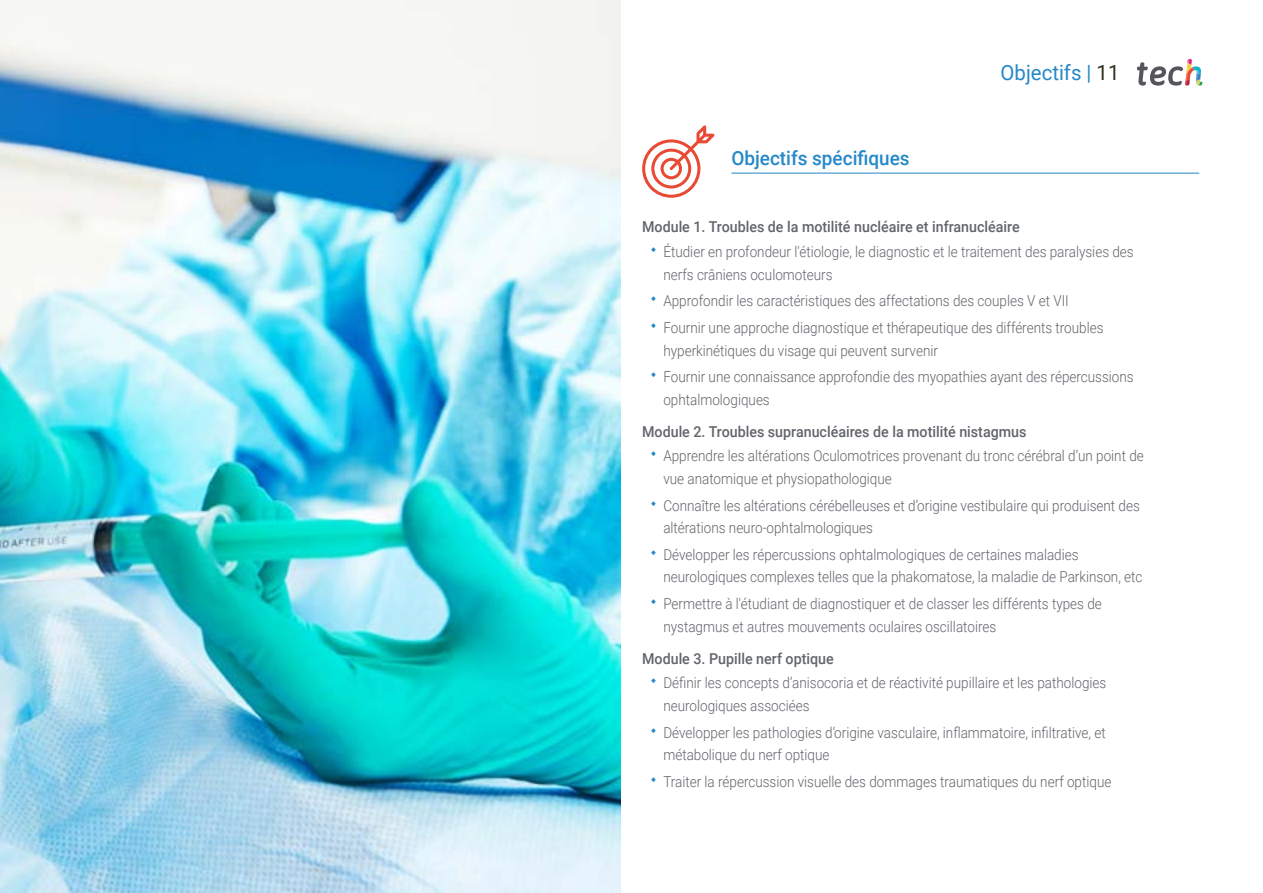
<style>
.page{position:relative;width:1263px;height:893px;background:#fff}
.page>*{position:absolute;margin:0;border:0;box-sizing:border-box;transform-origin:0 0}
.t1{font:21px "Roboto";color:#2488c9}
.t2{font:500 19.5px "Roboto";color:#2488c9}
.t3{font:300 15px/22.5px "Roboto";color:#61646a;scale:.9 1}
.t4{font:500 15px "Roboto";color:#61646a;scale:.95 1}
.s1{color:#312e20}
</style>
<div class="page">
<svg style="left:1137px;top:59px;width:65px;height:27px"></svg>
<hr style="left:731px;top:173px;width:468px;height:1px;background:#2488c9">
<svg style="left:642px;top:125px;width:72px;height:73px"></svg>
<img style="left:0;top:0;width:621px;height:893px">
<h2 class="t2" style="left:731px;top:144px;width:180px">Objectifs spécifiques</h2>
<h1 class="t1" style="left:1000px;top:57px;width:120px">Objectifs | <span class="s1">11</span></h1>
<p class="t4" style="left:642px;top:217px;width:399px">Module 1. Troubles de la motilité nucléaire et infranucléaire</p>
<p class="t3" style="left:663px;top:240px;width:524px">Étudier en profondeur l'étiologie, le diagnostic et le traitement des paralysies des nerfs crâniens oculomoteurs</p>
<p class="t3" style="left:663px;top:287px;width:491px;line-height:26.7px">Approfondir les caractéristiques des affectations des couples V et VII<br>Fournir une approche diagnostique et thérapeutique des différents troubles</p>
<p class="t3" style="left:663px;top:336px;width:524px;line-height:26.7px">hyperkinétiques du visage qui peuvent survenir<br>Fournir une connaissance approfondie des myopathies ayant des répercussions</p>
<p class="t3" style="left:663px;top:388px;width:120px">ophtalmologiques</p>
<p class="t4" style="left:642px;top:421px;width:406px">Module 2. Troubles supranucléaires de la motilité nistagmus</p>
<p class="t3" style="left:663px;top:444px;width:535px">Apprendre les altérations Oculomotrices provenant du tronc cérébral d’un point de vue anatomique et physiopathologique</p>
<p class="t3" style="left:663px;top:493px;width:531px">Connaître les altérations cérébelleuses et d’origine vestibulaire qui produisent des altérations neuro-ophtalmologiques</p>
<p class="t3" style="left:663px;top:543px;width:534px">Développer les répercussions ophtalmologiques de certaines maladies neurologiques complexes telles que la phakomatose, la maladie de Parkinson, etc</p>
<p class="t3" style="left:663px;top:592px;width:489px">Permettre à l'étudiant de diagnostiquer et de classer les différents types de nystagmus et autres mouvements oculaires oscillatoires</p>
<p class="t4" style="left:642px;top:648px;width:203px">Module 3. Pupille nerf optique</p>
<p class="t3" style="left:663px;top:671px;width:494px">Définir les concepts d’anisocoria et de réactivité pupillaire et les pathologies neurologiques associées</p>
<p class="t3" style="left:663px;top:720px;width:493px">Développer les pathologies d’origine vasculaire, inflammatoire, infiltrative, et métabolique du nerf optique</p>
<p class="t3" style="left:663px;top:770px;width:499px">Traiter la répercussion visuelle des dommages traumatiques du nerf optique</p>
</div>
